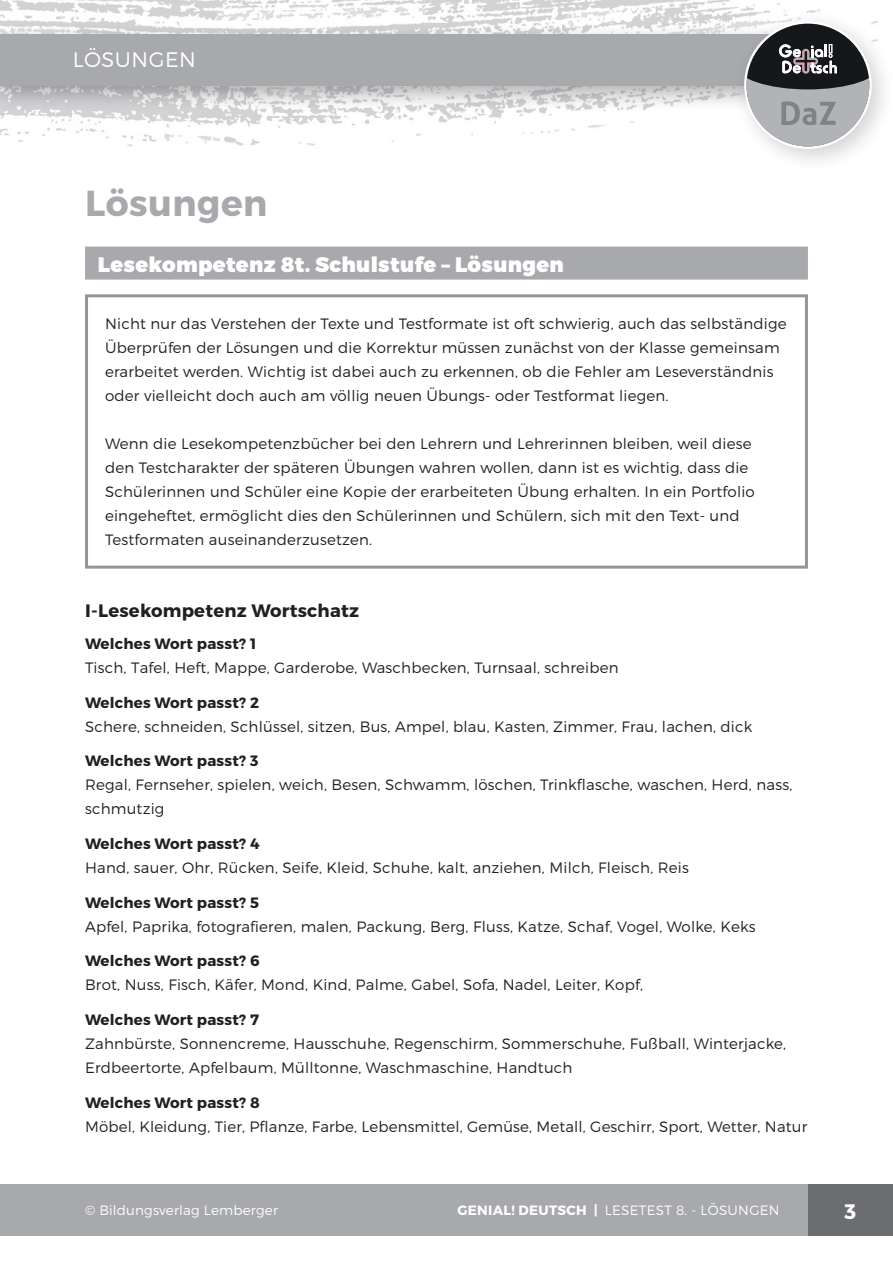
<style>
.page{position:relative;width:893px;height:1263px;background:#fff}
.page>*{position:absolute;margin:0;border:0;box-sizing:border-box;transform-origin:0 0}
.t1{font:700 36px "Montserrat";letter-spacing:.015em;color:#a8a9ad}
.t2{font:900 21px "Montserrat";letter-spacing:.015em;color:#fff}
.t3{font:300 21px "Montserrat";letter-spacing:.025em;color:#fff}
.t4{font:700 21px "Montserrat";color:#fff}
.t5{font:700 18px "Montserrat";letter-spacing:.015em;color:#231f20}
.t6{font:300 15px/24px "Montserrat";letter-spacing:.015em;color:#231f20}
.t7{font:700 15px "Montserrat";letter-spacing:.015em;color:#231f20}
.t8{font:300 13.5px "Montserrat";letter-spacing:.015em;color:#fff}
.s1{font-weight:700}
</style>
<div class="page">
<img style="left:0;top:0;width:820px;height:147px">
<div style="left:0;top:24px;width:808px;height:88px;background:#231f20;opacity:.35"></div>
<div style="left:0;top:34px;width:794px;height:51px;background:#a8a9ad"></div>
<hr style="left:0;top:24px;width:1px;height:88px;background:#231f20;opacity:.35">
<hr style="left:0;top:34px;width:1px;height:51px;background:#a8a9ad">
<div style="left:808px;top:1184px;width:85px;height:51px;background:#6c6d70"></div>
<div style="left:0;top:1184px;width:808px;height:51px;background:#a8a9ad"></div>
<div style="left:731px;top:9px;width:162px;height:164px;background:#231f20;opacity:.2"></div>
<svg style="left:745px;top:22px;width:125px;height:126px;background:#393a3e"></svg>
<svg style="left:746px;top:44px;width:123px;height:102px;background:#8b8b8f"></svg>
<div style="left:85px;top:247px;width:723px;height:33px;background:#a8a9ad"></div>
<div style="left:85px;top:294px;width:723px;height:275px;border:3px solid #939598"></div>
<h2 class="t3" style="left:73px;top:47px;width:125px">LÖSUNGEN</h2>
<h1 class="t1" style="left:85px;top:180px;width:184px">Lösungen</h1>
<h2 class="t2" style="left:98px;top:251px;width:468px">Lesekompetenz 8t. Schulstufe – Lösungen</h2>
<p class="t6" style="left:105px;top:311px;width:683px">Nicht nur das Verstehen der Texte und Testformate ist oft schwierig, auch das selbständige Überprüfen der Lösungen und die Korrektur müssen zunächst von der Klasse gemeinsam erarbeitet werden. Wichtig ist dabei auch zu erkennen, ob die Fehler am Leseverständnis oder vielleicht doch auch am völlig neuen Übungs- oder Testformat liegen.</p>
<p class="t6" style="left:105px;top:431px;width:651px">Wenn die Lesekompetenzbücher bei den Lehrern und Lehrerinnen bleiben, weil diese den Testcharakter der späteren Übungen wahren wollen, dann ist es wichtig, dass die Schülerinnen und Schüler eine Kopie der erarbeiteten Übung erhalten. In ein Portfolio eingeheftet, ermöglicht dies den Schülerinnen und Schülern, sich mit den Text- und Testformaten auseinanderzusetzen.</p>
<p class="t5" style="left:85px;top:599px;width:276px">I-Lesekompetenz Wortschatz</p>
<p class="t7" style="left:85px;top:634px;width:173px">Welches Wort passt? 1</p>
<p class="t6" style="left:85px;top:655px;width:535px">Tisch, Tafel, Heft, Mappe, Garderobe, Waschbecken, Turnsaal, schreiben</p>
<p class="t7" style="left:85px;top:693px;width:176px">Welches Wort passt? 2</p>
<p class="t6" style="left:85px;top:714px;width:669px">Schere, schneiden, Schlüssel, sitzen, Bus, Ampel, blau, Kasten, Zimmer, Frau, lachen, dick</p>
<p class="t7" style="left:85px;top:752px;width:175px">Welches Wort passt? 3</p>
<p class="t6" style="left:85px;top:773px;width:709px">Regal, Fernseher, spielen, weich, Besen, Schwamm, löschen, Trinkflasche, waschen, Herd, nass, schmutzig</p>
<p class="t7" style="left:85px;top:834px;width:176px">Welches Wort passt? 4</p>
<p class="t6" style="left:85px;top:855px;width:605px">Hand, sauer, Ohr, Rücken, Seife, Kleid, Schuhe, kalt, anziehen, Milch, Fleisch, Reis</p>
<p class="t7" style="left:85px;top:893px;width:176px">Welches Wort passt? 5</p>
<p class="t6" style="left:85px;top:914px;width:672px">Apfel, Paprika, fotografieren, malen, Packung, Berg, Fluss, Katze, Schaf, Vogel, Wolke, Keks</p>
<p class="t7" style="left:85px;top:952px;width:176px">Welches Wort passt? 6</p>
<p class="t6" style="left:85px;top:973px;width:559px">Brot, Nuss, Fisch, Käfer, Mond, Kind, Palme, Gabel, Sofa, Nadel, Leiter, Kopf,</p>
<p class="t7" style="left:85px;top:1010px;width:176px">Welches Wort passt? 7</p>
<p class="t6" style="left:85px;top:1031px;width:703px">Zahnbürste, Sonnencreme, Hausschuhe, Regenschirm, Sommerschuhe, Fußball, Winterjacke,<br>Erdbeertorte, Apfelbaum, Mülltonne, Waschmaschine, Handtuch</p>
<p class="t7" style="left:85px;top:1093px;width:176px">Welches Wort passt? 8</p>
<p class="t6" style="left:85px;top:1114px;width:724px">Möbel, Kleidung, Tier, Pflanze, Farbe, Lebensmittel, Gemüse, Metall, Geschirr, Sport, Wetter, Natur</p>
<p class="t8" style="left:85px;top:1201px;width:195px">© Bildungsverlag Lemberger</p>
<p class="t8" style="left:457px;top:1201px;width:324px"><span class="s1">GENIAL! DEUTSCH |</span> LESETEST 8. - LÖSUNGEN</p>
<h2 class="t4" style="left:845px;top:1198px;width:13px">3</h2>
</div>
